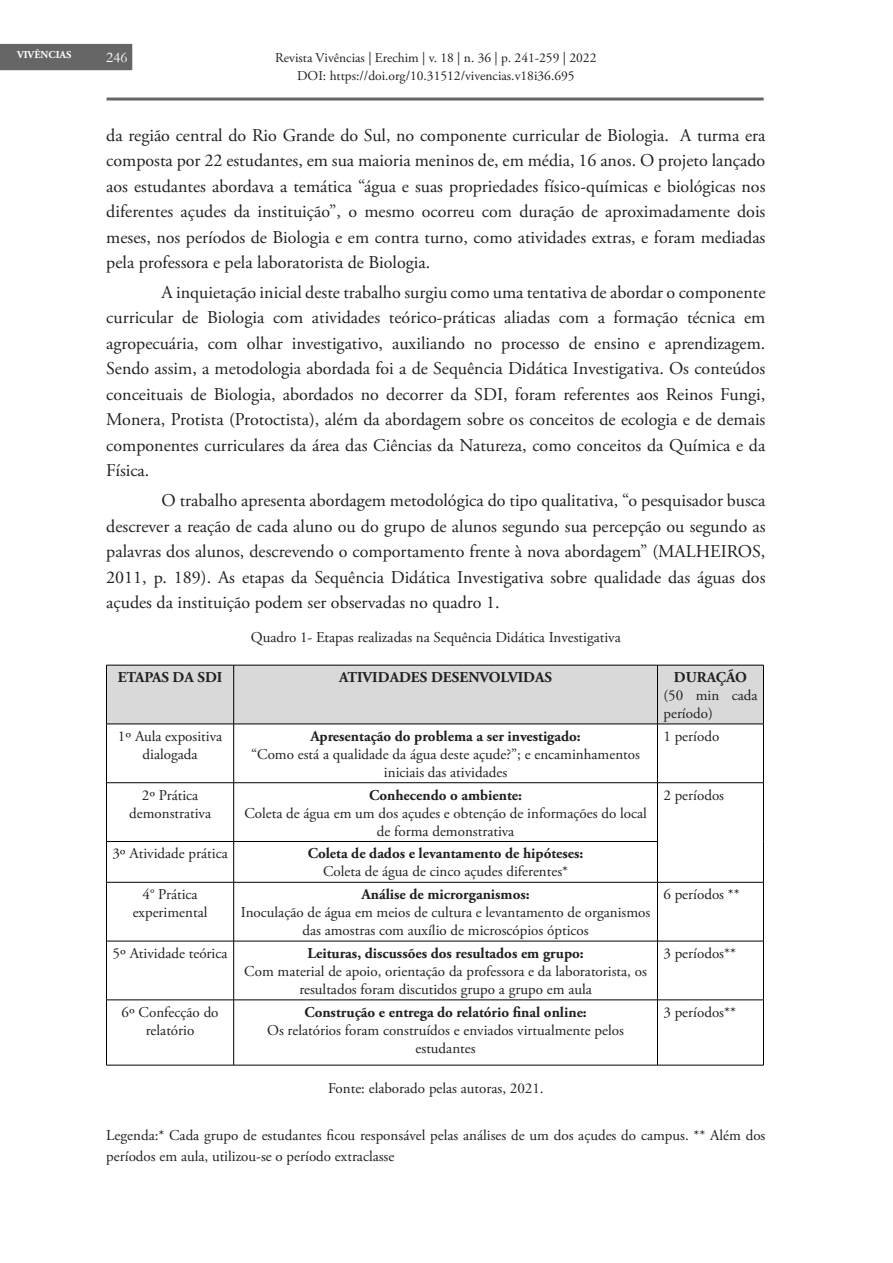
<style>
.page{position:relative;width:893px;height:1263px;background:#fff}
.page>*{position:absolute;margin:0;border:0;box-sizing:border-box;transform-origin:0 0}
.TEXTO_NORMAL{font:18px/25.5px "Adobe Garamond Pro";color:#231f20;text-align:justify}
.Tabela_-_cópia{font:15px/18px "Adobe Garamond Pro";color:#231f20;text-align:center}
.t1{font:700 15px "Adobe Garamond Pro";color:#231f20}
.Tabela{font:15px "Adobe Garamond Pro";color:#231f20}
.t2{font:15px "Garamond";color:#fff}
.t3{font:13.5px/18px "Adobe Garamond Pro";color:#231f20;text-align:center}
.t4{font:700 10.5px "Adobe Garamond Pro";color:#fff}
</style>
<div class="page">
<div style="left:0;top:44px;width:132px;height:26px;background:#666"></div>
<hr style="left:107px;top:98px;width:657px;height:3px;background:#666">
<div style="left:107px;top:666px;width:656px;height:58px;background:#d9d9d9"></div>
<hr style="left:106px;top:665px;width:128px;height:1px;background:#000">
<hr style="left:106px;top:665px;width:1px;height:59px;background:#000">
<hr style="left:234px;top:665px;width:423px;height:1px;background:#000">
<hr style="left:233px;top:665px;width:1px;height:59px;background:#000">
<hr style="left:657px;top:665px;width:107px;height:1px;background:#000">
<hr style="left:657px;top:665px;width:1px;height:59px;background:#000">
<hr style="left:763px;top:665px;width:1px;height:59px;background:#000">
<hr style="left:106px;top:724px;width:128px;height:1px;background:#000">
<hr style="left:106px;top:724px;width:1px;height:58px;background:#000">
<hr style="left:234px;top:724px;width:423px;height:1px;background:#000">
<hr style="left:233px;top:724px;width:1px;height:58px;background:#000">
<hr style="left:657px;top:724px;width:107px;height:1px;background:#000">
<hr style="left:657px;top:724px;width:1px;height:58px;background:#000">
<hr style="left:763px;top:724px;width:1px;height:58px;background:#000">
<hr style="left:106px;top:782px;width:128px;height:1px;background:#000">
<hr style="left:106px;top:783px;width:1px;height:58px;background:#000">
<hr style="left:234px;top:782px;width:423px;height:1px;background:#000">
<hr style="left:233px;top:783px;width:1px;height:58px;background:#000">
<hr style="left:657px;top:782px;width:107px;height:1px;background:#000">
<hr style="left:657px;top:783px;width:1px;height:58px;background:#000">
<hr style="left:763px;top:783px;width:1px;height:58px;background:#000">
<hr style="left:763px;top:841px;width:1px;height:41px;background:#000">
<hr style="left:106px;top:841px;width:128px;height:1px;background:#000">
<hr style="left:106px;top:842px;width:1px;height:40px;background:#000">
<hr style="left:234px;top:841px;width:424px;height:1px;background:#000">
<hr style="left:233px;top:842px;width:1px;height:40px;background:#000">
<hr style="left:657px;top:842px;width:1px;height:40px;background:#000">
<hr style="left:106px;top:882px;width:128px;height:1px;background:#000">
<hr style="left:106px;top:882px;width:1px;height:59px;background:#000">
<hr style="left:234px;top:882px;width:423px;height:1px;background:#000">
<hr style="left:233px;top:882px;width:1px;height:59px;background:#000">
<hr style="left:657px;top:882px;width:107px;height:1px;background:#000">
<hr style="left:657px;top:882px;width:1px;height:59px;background:#000">
<hr style="left:763px;top:882px;width:1px;height:59px;background:#000">
<hr style="left:106px;top:941px;width:128px;height:1px;background:#000">
<hr style="left:106px;top:941px;width:1px;height:59px;background:#000">
<hr style="left:234px;top:941px;width:423px;height:1px;background:#000">
<hr style="left:233px;top:941px;width:1px;height:59px;background:#000">
<hr style="left:657px;top:941px;width:107px;height:1px;background:#000">
<hr style="left:657px;top:941px;width:1px;height:59px;background:#000">
<hr style="left:763px;top:941px;width:1px;height:59px;background:#000">
<hr style="left:106px;top:999px;width:128px;height:1px;background:#000">
<hr style="left:106px;top:1000px;width:1px;height:65px;background:#000">
<hr style="left:234px;top:999px;width:423px;height:1px;background:#000">
<hr style="left:233px;top:1000px;width:1px;height:65px;background:#000">
<hr style="left:657px;top:999px;width:107px;height:1px;background:#000">
<hr style="left:657px;top:1000px;width:1px;height:65px;background:#000">
<hr style="left:763px;top:1000px;width:1px;height:65px;background:#000">
<hr style="left:106px;top:1065px;width:128px;height:1px;background:#000">
<hr style="left:234px;top:1065px;width:423px;height:1px;background:#000">
<hr style="left:657px;top:1065px;width:107px;height:1px;background:#000">
<p class="t4" style="left:17px;top:49px;width:56px">VIVÊNCIAS</p>
<p class="t3" style="left:275px;top:49px;width:323px">Revista Vivências | Erechim | v. 18 | n. 36 | p. 241-259 | 2022<br>DOI: https://doi.org/10.31512/vivencias.v18i36.695</p>
<p class="t2" style="left:106px;top:47px;width:23px">246</p>
<p class="TEXTO_NORMAL" style="left:106px;top:123px;width:661px">da região central do Rio Grande do Sul, no componente curricular de Biologia. A turma era composta por 22 estudantes, em sua maioria meninos de, em média, 16 anos. O projeto lançado aos estudantes abordava a temática “água e suas propriedades físico-químicas e biológicas nos diferentes açudes da instituição”, o mesmo ocorreu com duração de aproximadamente dois meses, nos períodos de Biologia e em contra turno, como atividades extras, e foram mediadas pela professora e pela laboratorista de Biologia.</p>
<p class="TEXTO_NORMAL" style="left:106px;top:280px;width:661px;text-indent:55px">A inquietação inicial deste trabalho surgiu como uma tentativa de abordar o componente curricular de Biologia com atividades teórico-práticas aliadas com a formação técnica em agropecuária, com olhar investigativo, auxiliando no processo de ensino e aprendizagem.<br>Sendo assim, a metodologia abordada foi a de Sequência Didática Investigativa. Os conteúdos conceituais de Biologia, abordados no decorrer da SDI, foram referentes aos Reinos Fungi, Monera, Protista (Protoctista), além da abordagem sobre os conceitos de ecologia e de demais componentes curriculares da área das Ciências da Natureza, como conceitos da Química e da Física.</p>
<p class="TEXTO_NORMAL" style="left:106px;top:488px;width:661px;text-indent:55px">O trabalho apresenta abordagem metodológica do tipo qualitativa, “o pesquisador busca descrever a reação de cada aluno ou do grupo de alunos segundo sua percepção ou segundo as palavras dos alunos, descrevendo o comportamento frente à nova abordagem” (MALHEIROS, 2011, p. 189). As etapas da Sequência Didática Investigativa sobre qualidade das águas dos açudes da instituição podem ser observadas no quadro 1.</p>
<p class="Tabela" style="left:251px;top:628px;width:371px">Quadro 1- Etapas realizadas na Sequência Didática Investigativa</p>
<p class="t1" style="left:118px;top:668px;width:106px">ETAPAS DA SDI</p>
<p class="t1" style="left:339px;top:668px;width:215px">ATIVIDADES DESENVOLVIDAS</p>
<p class="t1" style="left:674px;top:668px;width:75px">DURAÇÃO</p>
<p class="Tabela_-_cópia" style="left:663px;top:687px;width:96px;text-align:left">(50 min cada período)</p>
<p class="Tabela_-_cópia" style="left:118px;top:727px;width:106px">1º Aula expositiva dialogada</p>
<p class="t1" style="left:310px;top:727px;width:272px">Apresentação do problema a ser investigado:</p>
<p class="Tabela_-_cópia" style="left:663px;top:727px;width:57px">1 período</p>
<p class="Tabela_-_cópia" style="left:251px;top:745px;width:390px">“Como está a qualidade da água deste açude?”; e encaminhamentos iniciais das atividades</p>
<p class="Tabela_-_cópia" style="left:129px;top:786px;width:83px">2º Prática demonstrativa</p>
<p class="t1" style="left:369px;top:786px;width:154px">Conhecendo o ambiente:</p>
<p class="Tabela_-_cópia" style="left:244px;top:804px;width:404px">Coleta de água em um dos açudes e obtenção de informações do local de forma demonstrativa</p>
<p class="Tabela_-_cópia" style="left:112px;top:845px;width:117px">3º Atividade prática</p>
<p class="t1" style="left:308px;top:845px;width:277px">Coleta de dados e levantamento de hipóteses:</p>
<p class="Tabela_-_cópia" style="left:323px;top:863px;width:247px">Coleta de água de cinco açudes diferentes*</p>
<p class="Tabela_-_cópia" style="left:133px;top:886px;width:76px">4° Prática experimental</p>
<p class="t1" style="left:361px;top:886px;width:170px">Análise de microrganismos:</p>
<p class="Tabela_-_cópia" style="left:241px;top:904px;width:411px">Inoculação de água em meios de cultura e levantamento de organismos das amostras com auxílio de microscópios ópticos</p>
<p class="Tabela_-_cópia" style="left:113px;top:945px;width:116px">5º Atividade teórica</p>
<p class="t1" style="left:307px;top:944px;width:278px">Leituras, discussões dos resultados em grupo:</p>
<p class="Tabela_-_cópia" style="left:244px;top:963px;width:404px">Com material de apoio, orientação da professora e da laboratorista, os resultados foram discutidos grupo a grupo em aula</p>
<p class="Tabela_-_cópia" style="left:122px;top:1003px;width:98px">6º Confecção do relatório</p>
<p class="t1" style="left:304px;top:1003px;width:284px">Construção e entrega do relatório final online:</p>
<p class="Tabela_-_cópia" style="left:267px;top:1021px;width:358px">Os relatórios foram construídos e enviados virtualmente pelos estudantes</p>
<p class="Tabela_-_cópia" style="left:663px;top:786px;width:62px">2 períodos</p>
<p class="Tabela_-_cópia" style="left:663px;top:886px;width:78px">6 períodos **</p>
<p class="Tabela_-_cópia" style="left:663px;top:945px;width:74px">3 períodos**</p>
<p class="Tabela_-_cópia" style="left:663px;top:1003px;width:74px">3 períodos**</p>
<p class="Tabela" style="left:328px;top:1079px;width:217px">Fonte: elaborado pelas autoras, 2021.</p>
<p class="Tabela_-_cópia" style="left:106px;top:1125px;width:661px;line-height:21px;text-align:left">Legenda:* Cada grupo de estudantes ficou responsável pelas análises de um dos açudes do campus. ** Além dos períodos em aula, utilizou-se o período extraclasse</p>
</div>
